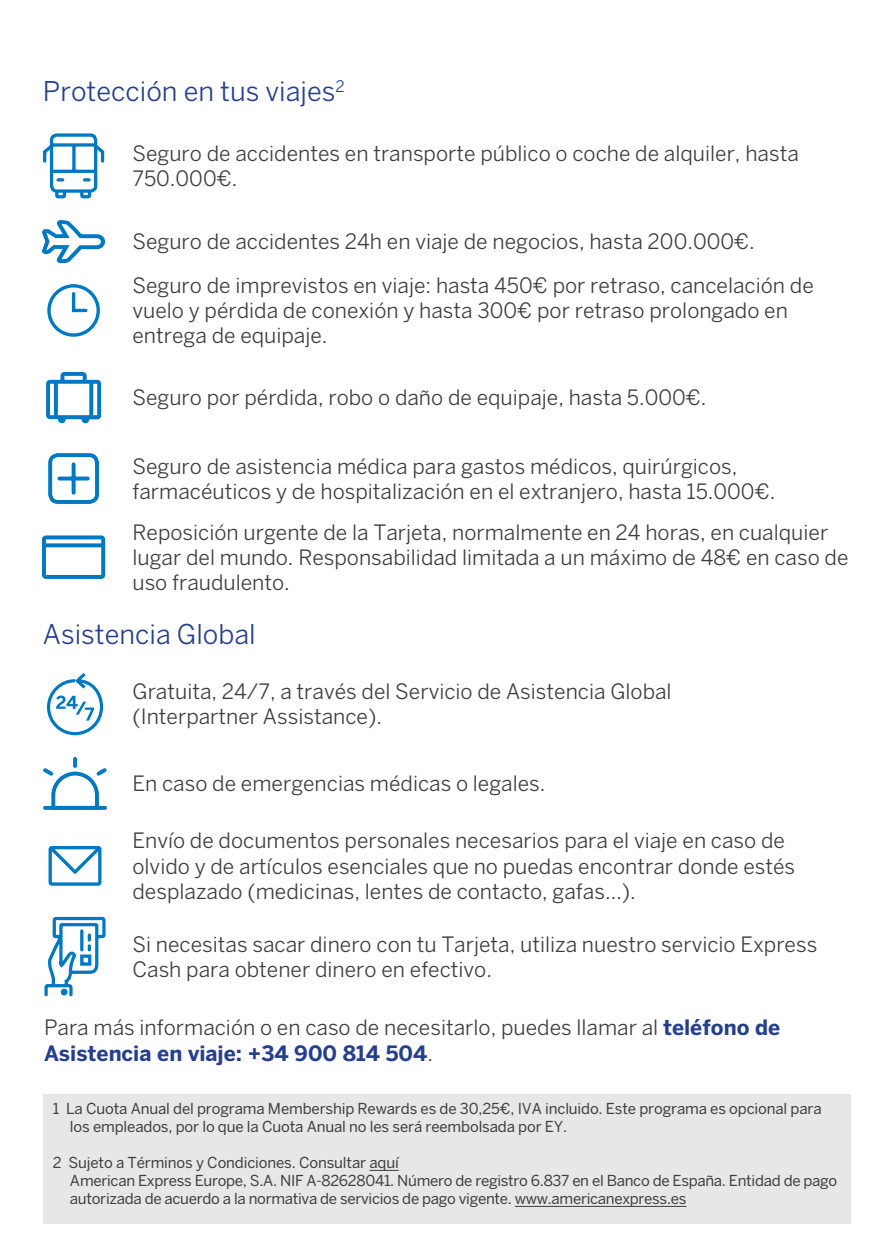
<style>
.page{position:relative;width:893px;height:1259px;background:#fff}
.page>*{position:absolute;margin:0;border:0;box-sizing:border-box;transform-origin:0 0}
.t1{font:27px "Benton Sans";color:#253f8e}
.t2{font:21px "Benton Sans";color:#3e3e3f}
.t3{font:700 21px "Benton Sans";color:#253f8e}
.t4{font:15px/18px "Benton Sans";letter-spacing:-.01em;color:#3e3e3f}
.s1{font-weight:700;color:#253f8e}
.s2{font-weight:400;color:#3e3e3f}
</style>
<div class="page">
<svg style="left:42px;top:220px;width:63px;height:43px"></svg>
<div style="left:50px;top:133px;width:47px;height:60px;border:3px solid #0079c2;border-radius:5px"></div>
<svg style="left:43px;top:142px;width:62px;height:57px"></svg>
<div style="left:47px;top:284px;width:53px;height:53px;border:3px solid #0079c2;border-radius:50%"></div>
<svg style="left:71px;top:290px;width:18px;height:23px"></svg>
<div style="left:48px;top:453px;width:51px;height:51px;border:4px solid #0079c2;border-radius:8px"></div>
<svg style="left:59px;top:476px;width:29px;height:4px"></svg>
<svg style="left:72px;top:464px;width:4px;height:29px"></svg>
<svg style="left:46px;top:372px;width:55px;height:51px"></svg>
<svg style="left:42px;top:535px;width:63px;height:44px"></svg>
<div style="left:43px;top:1094px;width:808px;height:130px;background:#e6e7e9"></div>
<svg style="left:43px;top:757px;width:64px;height:53px"></svg>
<svg style="left:47px;top:673px;width:57px;height:63px"></svg>
<svg style="left:49px;top:846px;width:52px;height:39px"></svg>
<svg style="left:44px;top:916px;width:62px;height:81px"></svg>
<hr style="left:369px;top:1170px;width:30px;height:1px;background:#3e3e3f">
<hr style="left:515px;top:1206px;width:171px;height:1px;background:#3e3e3f">
<p class="t1" style="left:43px;top:75px;width:303px">Protección en tus viajes<sup>2</sup></p>
<p class="t2" style="left:132px;top:141px;width:668px">Seguro de accidentes en transporte público o coche de alquiler, hasta</p>
<p class="t2" style="left:132px;top:166px;width:106px">750.000€.</p>
<p class="t2" style="left:132px;top:229px;width:624px">Seguro de accidentes 24h en viaje de negocios, hasta 200.000€.</p>
<p class="t2" style="left:132px;top:273px;width:683px">Seguro de imprevistos en viaje: hasta 450€ por retraso, cancelación de</p>
<p class="t2" style="left:132px;top:298px;width:657px">vuelo y pérdida de conexión y hasta 300€ por retraso prolongado en</p>
<p class="t2" style="left:132px;top:323px;width:197px">entrega de equipaje.</p>
<p class="t2" style="left:132px;top:385px;width:576px">Seguro por pérdida, robo o daño de equipaje, hasta 5.000€.</p>
<p class="t2" style="left:132px;top:453px;width:606px">Seguro de asistencia médica para gastos médicos, quirúrgicos,</p>
<p class="t2" style="left:132px;top:479px;width:644px">farmacéuticos y de hospitalización en el extranjero, hasta 15.000€.</p>
<p class="t2" style="left:132px;top:520px;width:697px">Reposición urgente de la Tarjeta, normalmente en 24 horas, en cualquier</p>
<p class="t2" style="left:132px;top:545px;width:717px">lugar del mundo. Responsabilidad limitada a un máximo de 48€ en caso de</p>
<p class="t2" style="left:132px;top:570px;width:159px">uso fraudulento.</p>
<p class="t1" style="left:43px;top:618px;width:214px">Asistencia Global</p>
<p class="t2" style="left:132px;top:679px;width:541px">Gratuita, 24/7, a través del Servicio de Asistencia Global</p>
<p class="t2" style="left:132px;top:704px;width:251px">(Interpartner Assistance).</p>
<p class="t2" style="left:132px;top:771px;width:414px">En caso de emergencias médicas o legales.</p>
<p class="t2" style="left:132px;top:828px;width:654px">Envío de documentos personales necesarios para el viaje en caso de</p>
<p class="t2" style="left:132px;top:853px;width:664px">olvido y de artículos esenciales que no puedas encontrar donde estés</p>
<p class="t2" style="left:132px;top:878px;width:505px">desplazado (medicinas, lentes de contacto, gafas…).</p>
<p class="t2" style="left:132px;top:931px;width:686px">Si necesitas sacar dinero con tu Tarjeta, utiliza nuestro servicio Express</p>
<p class="t2" style="left:132px;top:957px;width:361px">Cash para obtener dinero en efectivo.</p>
<p class="t2" style="left:44px;top:1015px;width:738px">Para más información o en caso de necesitarlo, puedes llamar al <span class="s1">teléfono de</span></p>
<p class="t3" style="left:44px;top:1040px;width:390px">Asistencia en viaje: +34 900 814 504<span class="s2">.</span></p>
<p class="t4" style="left:70px;top:1099px;width:753px;text-indent:-17px">1 La Cuota Anual del programa Membership Rewards es de 30,25€, IVA incluido. Este programa es opcional para los empleados, por lo que la Cuota Anual no les será reembolsada por EY.</p>
<p class="t4" style="left:53px;top:1153px;width:347px">2 Sujeto a Términos y Condiciones. Consultar aquí</p>
<p class="t4" style="left:70px;top:1171px;width:769px">American Express Europe, S.A. NIF A-82628041. Número de registro 6.837 en el Banco de España. Entidad de pago autorizada de acuerdo a la normativa de servicios de pago vigente. www.americanexpress.es</p>
</div>
